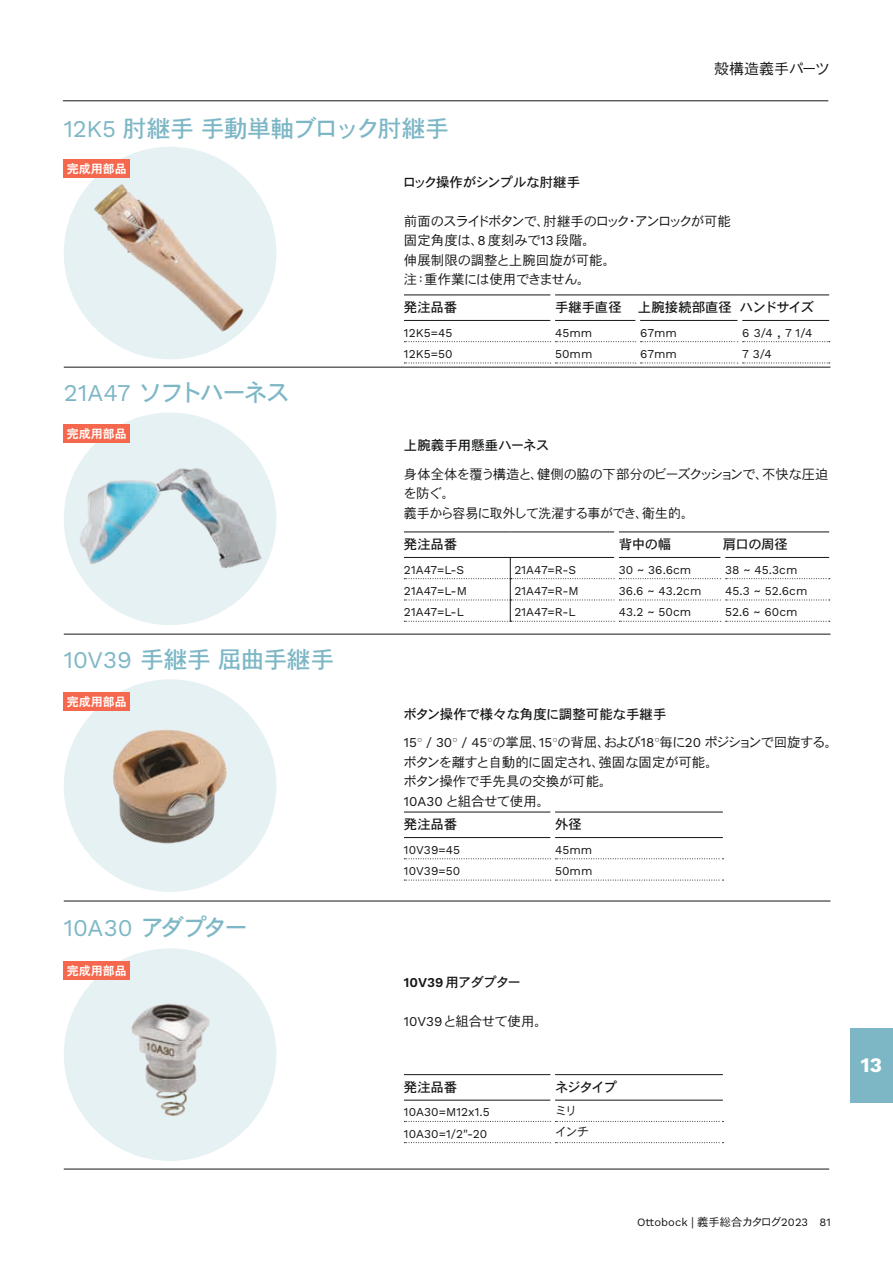
<style>
.page{position:relative;width:893px;height:1263px;background:#fff}
.page>*{position:absolute;margin:0;border:0;box-sizing:border-box;transform-origin:0 0}
.t1{font:24px "DFHS Gothic Std W5";letter-spacing:-.045em;color:#7db7c6}
.t2{font:24px "DFHS Gothic Std W5";letter-spacing:-.025em;color:#7db7c6}
.t3{font:24px "DFHS Gothic Std W5";letter-spacing:-.1em;color:#7db7c6}
.t4{font:24px "Work Sans";color:#7db7c6}
.t5{font:700 20.7px "Work Sans";color:#fff}
.t6{font:15px "DFHS Gothic Std W3";color:#151616}
.t7{font:13.5px/19.5px "DFHS Gothic Std W3";letter-spacing:-.035em;color:#151616}
.t8{font:13.5px "DFHS Gothic Std W5";letter-spacing:-.02em;color:#151616}
.t9{font:13.5px "DFHS Gothic Std W5";color:#151616}
.t10{font:12px "Work Sans";letter-spacing:.005em;color:#151616}
.t11{font:12px "HGP Gothic E";color:#fff}
.t12{font:12px "DFHS Gothic Std W3";color:#151616}
.t13{font:11.25px "Work Sans";letter-spacing:.005em;color:#151616}
.s1{font-family:"Work Sans"}
.s2{font-family:"DFHS Gothic Std W5"}
.s3{font-size:13.5px}
.s4{font-family:"Work Sans";font-weight:200}
.s5{font-family:"Work Sans";font-weight:600}
.s6{font-family:"OBO Sans"}
.s7{font-family:"DFHS Gothic Std W3"}
</style>
<div class="page">
<hr style="left:63px;top:100px;width:765px;height:1px;background:#151616">
<hr style="left:64px;top:367px;width:766px;height:1px;background:#151616">
<hr style="left:64px;top:634px;width:766px;height:1px;background:#151616">
<hr style="left:64px;top:901px;width:766px;height:1px;background:#151616">
<hr style="left:64px;top:1169px;width:765px;height:1px;background:#151616">
<div style="left:64px;top:147px;width:212px;height:212px;background:#e6f1f4;border-radius:50%"></div>
<div style="left:64px;top:412px;width:212px;height:213px;background:#e6f1f4;border-radius:50%"></div>
<div style="left:64px;top:679px;width:212px;height:213px;background:#e6f1f4;border-radius:50%"></div>
<div style="left:64px;top:948px;width:212px;height:213px;background:#e6f1f4;border-radius:50%"></div>
<div style="left:850px;top:1028px;width:43px;height:74px;background:#7db7c6"></div>
<img style="left:79px;top:179px;width:185px;height:161px">
<hr style="left:404px;top:320px;width:147px;height:1px;background:#151616">
<hr style="left:555px;top:320px;width:81px;height:1px;background:#151616">
<hr style="left:640px;top:320px;width:98px;height:1px;background:#151616">
<hr style="left:742px;top:320px;width:87px;height:1px;background:#151616">
<svg style="left:404px;top:341px;width:426px;height:1px"></svg>
<svg style="left:404px;top:363px;width:426px;height:1px"></svg>
<hr style="left:404px;top:295px;width:147px;height:1px;background:#151616">
<hr style="left:555px;top:295px;width:83px;height:1px;background:#151616">
<hr style="left:638px;top:295px;width:102px;height:1px;background:#151616">
<hr style="left:740px;top:295px;width:89px;height:1px;background:#151616">
<hr style="left:551px;top:320px;width:4px;height:22px;background:#fff">
<hr style="left:636px;top:320px;width:4px;height:22px;background:#fff">
<hr style="left:738px;top:320px;width:4px;height:22px;background:#fff">
<img style="left:113px;top:729px;width:114px;height:115px">
<img style="left:131px;top:1003px;width:79px;height:113px">
<hr style="left:404px;top:837px;width:147px;height:1px;background:#151616">
<hr style="left:555px;top:837px;width:168px;height:1px;background:#151616">
<hr style="left:404px;top:812px;width:147px;height:1px;background:#151616">
<hr style="left:555px;top:812px;width:168px;height:1px;background:#151616">
<svg style="left:404px;top:858px;width:319px;height:1px"></svg>
<svg style="left:404px;top:880px;width:319px;height:1px"></svg>
<hr style="left:551px;top:837px;width:4px;height:22px;background:#fff">
<hr style="left:404px;top:1100px;width:147px;height:1px;background:#151616">
<hr style="left:555px;top:1100px;width:168px;height:1px;background:#151616">
<hr style="left:404px;top:1074px;width:147px;height:1px;background:#151616">
<hr style="left:555px;top:1074px;width:168px;height:1px;background:#151616">
<svg style="left:404px;top:1121px;width:319px;height:1px"></svg>
<svg style="left:404px;top:1142px;width:319px;height:1px"></svg>
<hr style="left:551px;top:1121px;width:4px;height:22px;background:#fff">
<img style="left:77px;top:466px;width:190px;height:103px">
<hr style="left:404px;top:531px;width:106px;height:1px;background:#151616">
<hr style="left:510px;top:531px;width:104px;height:1px;background:#151616">
<hr style="left:619px;top:531px;width:104px;height:1px;background:#151616">
<hr style="left:723px;top:531px;width:106px;height:1px;background:#151616">
<svg style="left:404px;top:557px;width:426px;height:65px"></svg>
<div style="left:64px;top:692px;width:66px;height:18px;background:#f6684d"></div>
<div style="left:64px;top:160px;width:66px;height:18px;background:#f6684d"></div>
<div style="left:64px;top:424px;width:66px;height:19px;background:#f6684d"></div>
<div style="left:64px;top:961px;width:66px;height:18px;background:#f6684d"></div>
<h1 class="t1" style="left:64px;top:116px;width:387px"><span class="s1">12K5</span> 肘継手手動単軸ブロック肘継手</h1>
<p class="t6" style="left:714px;top:60px;width:118px">殻構造義手パーツ</p>
<p class="t11" style="left:67px;top:163px;width:61px">完成用部品</p>
<h1 class="t3" style="left:64px;top:380px;width:228px"><span class="s1">21A47</span> ソフトハーネス</h1>
<p class="t11" style="left:67px;top:427px;width:61px">完成用部品</p>
<h1 class="t2" style="left:64px;top:647px;width:272px"><span class="s1">10V39</span> 手継手屈曲手継手</h1>
<p class="t11" style="left:67px;top:695px;width:61px">完成用部品</p>
<h1 class="t4" style="left:64px;top:909px;width:186px">10A30 <span class="s2">アダプター</span></h1>
<p class="t11" style="left:67px;top:964px;width:61px">完成用部品</p>
<p class="t8" style="left:403px;top:175px;width:179px">ロック操作がシンプルな肘継手</p>
<p class="t7" style="left:404px;top:211px;width:329px">前面のスライドボタンで、肘継手のロック・アンロックが可能固定角度は、<span class="s1">8</span>度刻みで<span class="s1">13</span>段階。<br>伸展制限の調整と上腕回旋が可能。<br>注：重作業には使用できません。</p>
<p class="t8" style="left:404px;top:300px;width:55px">発注品番</p>
<p class="t8" style="left:555px;top:300px;width:260px">手継手直径 上腕接続部直径ハンドサイズ</p>
<p class="t10" style="left:404px;top:323px;width:50px">12K5=45</p>
<p class="t10" style="left:555px;top:323px;width:39px">45mm</p>
<p class="t10" style="left:640px;top:323px;width:38px">67mm</p>
<p class="t10" style="left:742px;top:324px;width:72px">6 3/4 <span class="s3">,</span> 7 1/4</p>
<p class="t10" style="left:404px;top:345px;width:50px">12K5=50</p>
<p class="t10" style="left:555px;top:345px;width:39px">50mm</p>
<p class="t10" style="left:640px;top:345px;width:38px">67mm</p>
<p class="t10" style="left:742px;top:345px;width:31px">7 3/4</p>
<p class="t9" style="left:404px;top:438px;width:147px">上腕義手用懸垂ハーネス</p>
<p class="t7" style="left:403px;top:464px;width:426px">身体全体を覆う構造と、健側の脇の下部分のビーズクッションで、不快な圧迫を防ぐ。<br>義手から容易に取外して洗濯する事ができ、衛生的。</p>
<p class="t8" style="left:404px;top:537px;width:55px">発注品番</p>
<p class="t8" style="left:619px;top:537px;width:54px">背中の幅</p>
<p class="t8" style="left:723px;top:537px;width:66px">肩口の周径</p>
<p class="t10" style="left:404px;top:560px;width:62px">21A47=L-S</p>
<p class="t10" style="left:514px;top:560px;width:63px">21A47=R-S</p>
<p class="t10" style="left:619px;top:560px;width:74px">30 ~ 36.6cm</p>
<p class="t10" style="left:725px;top:560px;width:74px">38 ~ 45.3cm</p>
<p class="t10" style="left:404px;top:582px;width:65px">21A47=L-M</p>
<p class="t10" style="left:514px;top:582px;width:66px">21A47=R-M</p>
<p class="t10" style="left:619px;top:582px;width:84px">36.6 ~ 43.2cm</p>
<p class="t10" style="left:725px;top:582px;width:84px">45.3 ~ 52.6cm</p>
<p class="t10" style="left:404px;top:603px;width:61px">21A47=L-L</p>
<p class="t10" style="left:514px;top:603px;width:63px">21A47=R-L</p>
<p class="t10" style="left:619px;top:603px;width:74px">43.2 ~ 50cm</p>
<p class="t10" style="left:725px;top:603px;width:74px">52.6 ~ 60cm</p>
<p class="t9" style="left:404px;top:706px;width:265px">ボタン操作で様々な角度に調整可能な手継手</p>
<p class="t7" style="left:403px;top:732px;width:436px"><span class="s1">15</span><span class="s4">°</span> <span class="s1">/ 30</span><span class="s4">°</span> <span class="s1">/ 45</span><span class="s4">°</span>の掌屈、<span class="s1">15</span><span class="s4">°</span>の背屈、および<span class="s1">18</span><span class="s4">°</span>毎に<span class="s1">20</span> ポジションで回旋する。ボタンを離すと自動的に固定され、強固な固定が可能。<br>ボタン操作で手先具の交換が可能。<br><span class="s1">10A30</span> と組合せて使用。</p>
<p class="t8" style="left:404px;top:817px;width:55px">発注品番</p>
<p class="t8" style="left:555px;top:817px;width:28px">外径</p>
<p class="t10" style="left:404px;top:840px;width:58px">10V39=45</p>
<p class="t10" style="left:555px;top:840px;width:39px">45mm</p>
<p class="t10" style="left:404px;top:862px;width:58px">10V39=50</p>
<p class="t10" style="left:555px;top:862px;width:39px">50mm</p>
<p class="t8" style="left:404px;top:975px;width:118px"><span class="s5">10V39</span> 用アダプター</p>
<p class="t7" style="left:404px;top:1011px;width:146px"><span class="s1">10V39</span>と組合せて使用。</p>
<p class="t8" style="left:404px;top:1079px;width:55px">発注品番</p>
<p class="t8" style="left:555px;top:1079px;width:63px">ネジタイプ</p>
<p class="t10" style="left:404px;top:1103px;width:87px">10A30=M12x1.5</p>
<p class="t12" style="left:555px;top:1104px;width:24px">ミリ</p>
<p class="t10" style="left:404px;top:1124px;width:85px">10A30=1/2"-20</p>
<p class="t12" style="left:555px;top:1125px;width:36px">インチ</p>
<p class="t13" style="left:637px;top:1214px;width:195px">Ottobock <span class="s6">|</span> <span class="s7">義手総合カタログ</span>2023 81</p>
<h2 class="t5" style="left:861px;top:1049px;width:23px">13</h2>
</div>
